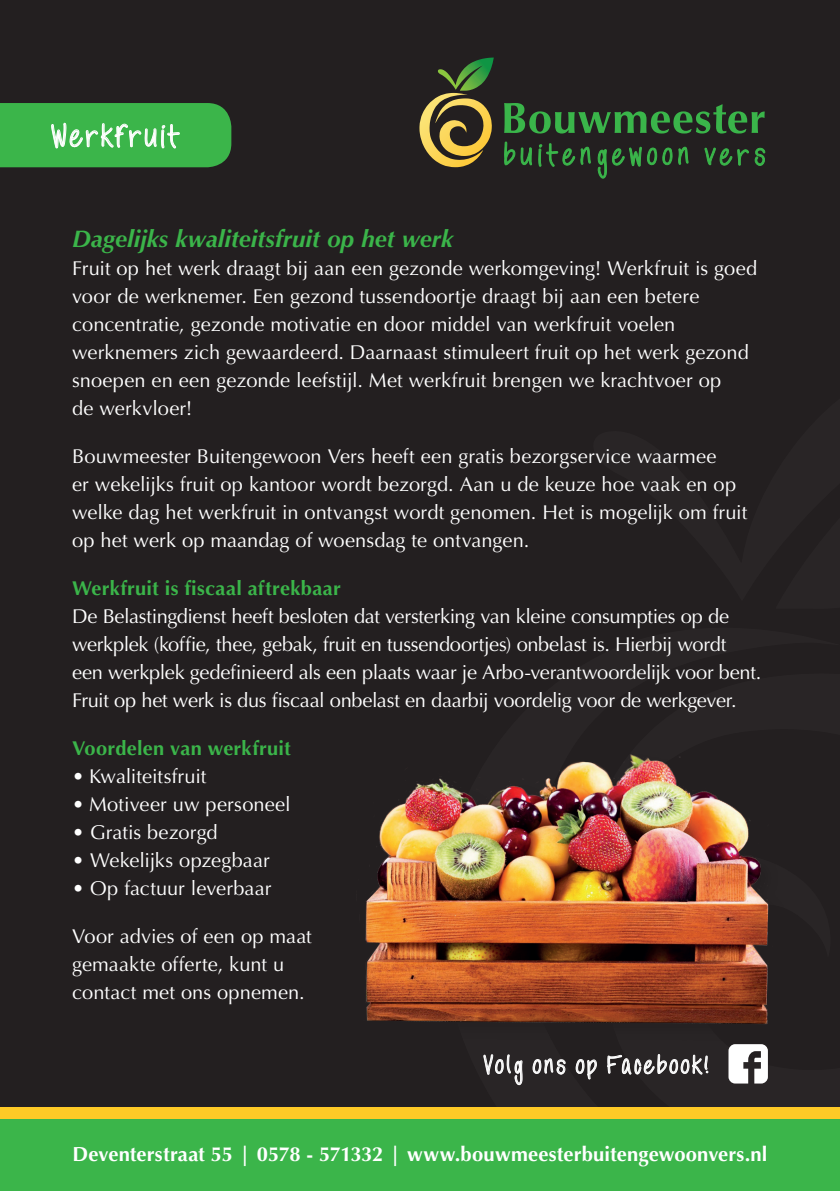
<style>
.page{position:relative;width:840px;height:1191px;background:#fff}
.page>*{position:absolute;margin:0;border:0;box-sizing:border-box;transform-origin:0 0}
.t1{font:30.4px "annshandwriting";letter-spacing:-.005em;color:#fff}
.t2{font:24.6px "annshandwriting";letter-spacing:-.005em;color:#fff}
.t3{font:italic 700 24px "Optima";color:#3bb54a}
.t4{font:700 20.4px "Optima";letter-spacing:.005em;color:#fff}
.t5{font:20px/28px "Optima";color:#fff}
.t6{font:700 20px "Optima";letter-spacing:.015em;color:#3bb54a}
</style>
<div class="page">
<div style="left:0;top:0;width:839px;height:1191px;background:#231f20"></div>
<img style="left:365px;top:754px;width:404px;height:270px">
<svg style="left:0;top:103px;width:231px;height:64px;background:#44b652"></svg>
<div style="left:0;top:1119px;width:839px;height:72px;background:#3bb54a"></div>
<div style="left:0;top:1107px;width:839px;height:12px;background:#feca26"></div>
<svg style="left:419px;top:58px;width:74px;height:109px"></svg>
<svg style="left:504px;top:103px;width:260px;height:75px"></svg>
<svg style="left:483px;top:1054px;width:39px;height:31px"></svg>
<svg style="left:532px;top:1058px;width:33px;height:17px"></svg>
<svg style="left:575px;top:1059px;width:21px;height:21px"></svg>
<svg style="left:607px;top:1054px;width:101px;height:21px"></svg>
<svg style="left:728px;top:1044px;width:39px;height:39px"></svg>
<p class="t1" style="left:50px;top:122px;width:133px">Werkfruit</p>
<p class="t3" style="left:72px;top:224px;width:382px">Dagelijks kwaliteitsfruit op het werk</p>
<p class="t5" style="left:72px;top:254px;width:686px">Fruit op het werk draagt bij aan een gezonde werkomgeving! Werkfruit is goed voor de werknemer. Een gezond tussendoortje draagt bij aan een betere concentratie, gezonde motivatie en door middel van werkfruit voelen werknemers zich gewaardeerd. Daarnaast stimuleert fruit op het werk gezond snoepen en een gezonde leefstijl. Met werkfruit brengen we krachtvoer op<br>de werkvloer!</p>
<p class="t5" style="left:72px;top:442px;width:676px">Bouwmeester Buitengewoon Vers heeft een gratis bezorgservice waarmee<br>er wekelijks fruit op kantoor wordt bezorgd. Aan u de keuze hoe vaak en op welke dag het werkfruit in ontvangst wordt genomen. Het is mogelijk om fruit op het werk op maandag of woensdag te ontvangen.</p>
<p class="t6" style="left:72px;top:576px;width:270px">Werkfruit is fiscaal aftrekbaar</p>
<p class="t5" style="left:72px;top:602px;width:690px">De Belastingdienst heeft besloten dat versterking van kleine consumpties op de werkplek (koffie, thee, gebak, fruit en tussendoortjes) onbelast is. Hierbij wordt een werkplek gedefinieerd als een plaats waar je Arbo-verantwoordelijk voor bent.<br>Fruit op het werk is dus fiscaal onbelast en daarbij voordelig voor de werkgever.</p>
<p class="t6" style="left:72px;top:736px;width:220px">Voordelen van werkfruit</p>
<p class="t5" style="left:72px;top:762px;width:136px">• Kwaliteitsfruit</p>
<p class="t5" style="left:72px;top:790px;width:220px">• Motiveer uw personeel</p>
<p class="t5" style="left:72px;top:818px;width:147px">• Gratis bezorgd</p>
<p class="t5" style="left:72px;top:846px;width:199px">• Wekelijks opzegbaar</p>
<p class="t5" style="left:72px;top:874px;width:201px">• Op factuur leverbaar</p>
<p class="t5" style="left:72px;top:922px;width:241px">Voor advies of een op maat</p>
<p class="t5" style="left:72px;top:950px;width:213px">gemaakte offerte, kunt u</p>
<p class="t5" style="left:72px;top:978px;width:234px">contact met ons opnemen.</p>
<p class="t2" style="left:482px;top:1053px;width:229px">Volg ons op Facebook!</p>
<p class="t4" style="left:73px;top:1142px;width:696px">Deventerstraat 55 | 0578 - 571332 | www.bouwmeesterbuitengewoonvers.nl</p>
</div>
